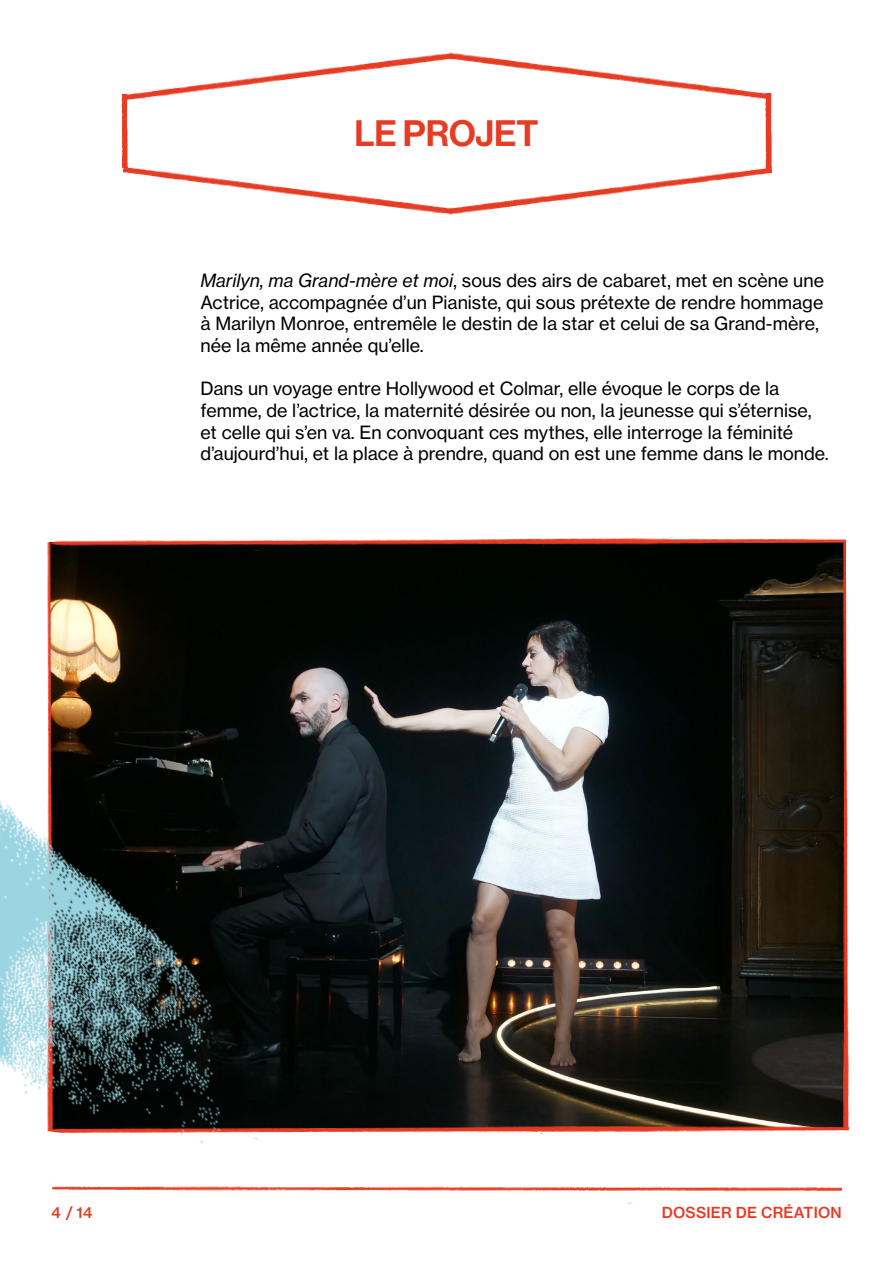
<style>
.page{position:relative;width:893px;height:1263px;background:#fff}
.page>*{position:absolute;margin:0;border:0;box-sizing:border-box;transform-origin:0 0}
.t1{font:36px "N Haas Grotesk DS Pro 65 Md";color:#e73b23}
.t2{font:18px/21.6px "N Haas Grotesk TX Pro 55 Rg";color:#000}
.t3{font:15px "N Haas Grotesk TX Pro 65 Md";letter-spacing:.015em;color:#e73b23}
.s1{font-family:"N Haas Grotesk TX Pro 56 It"}
</style>
<div class="page">
<img style="left:553px;top:1186px;width:289px;height:18px">
<img style="left:127px;top:53px;width:319px;height:45px">
<img style="left:122px;top:167px;width:324px;height:47px">
<img style="left:446px;top:52px;width:326px;height:47px">
<img style="left:446px;top:168px;width:326px;height:47px">
<img style="left:121px;top:94px;width:32px;height:73px">
<img style="left:758px;top:94px;width:14px;height:79px">
<img style="left:553px;top:558px;width:286px;height:565px">
<img style="left:553px;top:1123px;width:296px;height:9px">
<img style="left:553px;top:536px;width:125px;height:22px">
<img style="left:678px;top:538px;width:168px;height:24px">
<img style="left:839px;top:540px;width:11px;height:589px">
<img style="left:0;top:538px;width:553px;height:662px">
<h1 class="t1" style="left:354px;top:112px;width:186px">LE PROJET</h1>
<p class="t2" style="left:200px;top:270px;width:625px"><span class="s1">Marilyn, ma Grand-mère et moi</span>, sous des airs de cabaret, met en scène une Actrice, accompagnée d’un Pianiste, qui sous prétexte de rendre hommage à Marilyn Monroe, entremêle le destin de la star et celui de sa Grand-mère, née la même année qu’elle.</p>
<p class="t2" style="left:200px;top:378px;width:630px">Dans un voyage entre Hollywood et Colmar, elle évoque le corps de la femme, de l’actrice, la maternité désirée ou non, la jeunesse qui s’éternise, et celle qui s’en va. En convoquant ces mythes, elle interroge la féminité d’aujourd’hui, et la place à prendre, quand on est une femme dans le monde.</p>
<p class="t3" style="left:51px;top:1203px;width:43px">4 / 14</p>
<p class="t3" style="left:662px;top:1203px;width:182px">DOSSIER DE CRÉATION</p>
</div>
